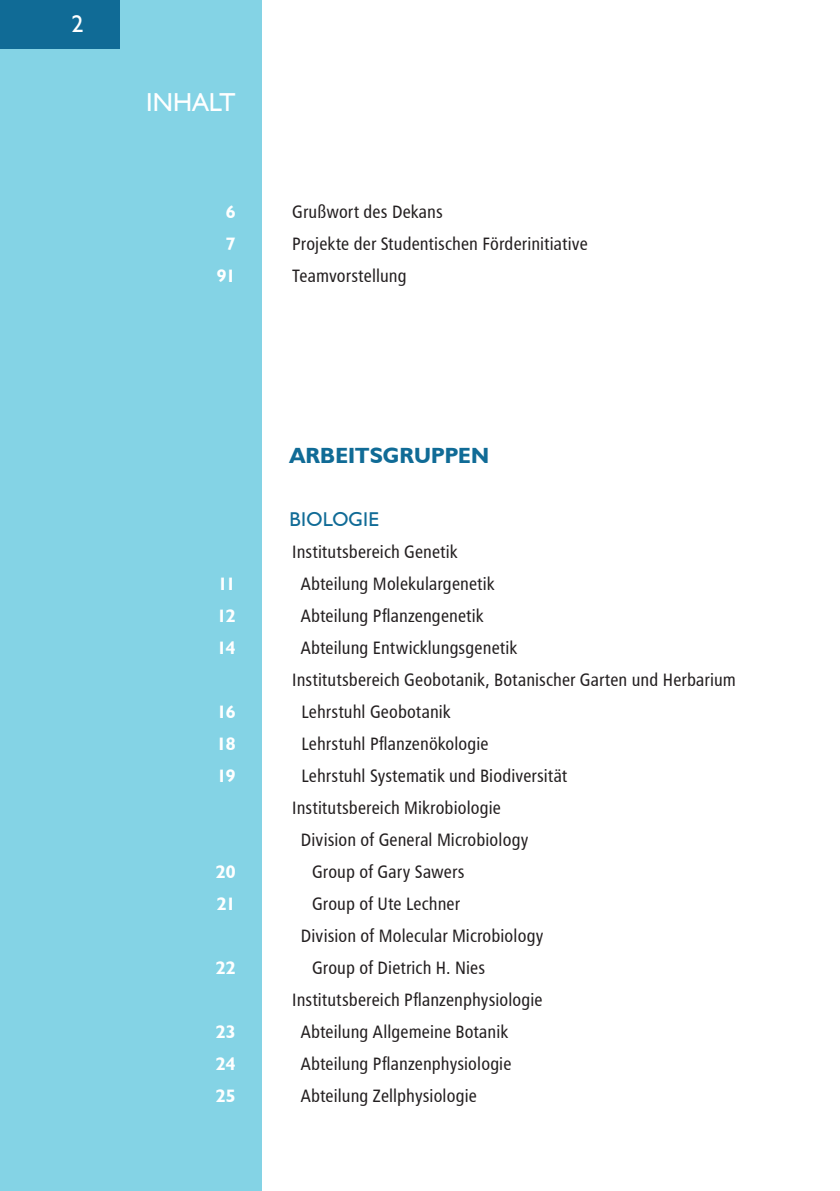
<style>
.page{position:relative;width:840px;height:1191px;background:#fff}
.page>*{position:absolute;margin:0;border:0;box-sizing:border-box;transform-origin:0 0}
.t1{font:26px "Humanist 521 BT";letter-spacing:.005em;color:#fff}
.t2{font:24px "Humanist 521 BT";color:#fff}
.t3{font:700 22px "Humanist 521 BT";letter-spacing:.01em;color:#106b96}
.t4{font:20px "Humanist 521 BT";letter-spacing:.01em;color:#106b96}
.t5{font:18px/32px "Humanist 777 BT Roman Condensed B";letter-spacing:.01em;color:#231f20}
.t6{font:700 18px/32px "Humanist 521 BT";letter-spacing:-.045em;color:#fff;text-align:justify}
</style>
<div class="page">
<div style="left:0;top:0;width:261px;height:1191px;background:#84d3e5"></div>
<div style="left:0;top:0;width:120px;height:48px;background:#106b96"></div>
<h2 class="t2" style="left:72px;top:9px;width:14px">2</h2>
<h1 class="t1" style="left:146px;top:86px;width:91px">INHALT</h1>
<p class="t6" style="left:217px;top:195px;width:20px;text-align:center">6<br>7<br>91</p>
<p class="t5" style="left:292px;top:195px;width:297px">Grußwort des Dekans<br>Projekte der Studentischen Förderinitiative<br>Teamvorstellung</p>
<p class="t6" style="left:217px;top:567px;width:20px">11<br>12<br>14</p>
<p class="t6" style="left:216px;top:695px;width:20px">16<br>18<br>19</p>
<p class="t6" style="left:215px;top:855px;width:21px">20<br>21</p>
<p class="t6" style="left:216px;top:951px;width:21px">22</p>
<p class="t6" style="left:215px;top:1015px;width:21px">23<br>24<br>25</p>
<p class="t3" style="left:289px;top:442px;width:201px">ARBEITSGRUPPEN</p>
<p class="t4" style="left:289px;top:507px;width:91px">BIOLOGIE</p>
<p class="t5" style="left:292px;top:535px;width:166px">Institutsbereich Genetik</p>
<p class="t5" style="left:300px;top:567px;width:195px">Abteilung Molekulargenetik</p>
<p class="t5" style="left:300px;top:599px;width:184px">Abteilung Pflanzengenetik</p>
<p class="t5" style="left:300px;top:631px;width:217px">Abteilung Entwicklungsgenetik</p>
<p class="t5" style="left:292px;top:663px;width:445px">Institutsbereich Geobotanik, Botanischer Garten und Herbarium</p>
<p class="t5" style="left:301px;top:695px;width:150px">Lehrstuhl Geobotanik</p>
<p class="t5" style="left:301px;top:727px;width:189px">Lehrstuhl Pflanzenökologie</p>
<p class="t5" style="left:301px;top:759px;width:267px">Lehrstuhl Systematik und Biodiversität</p>
<p class="t5" style="left:292px;top:791px;width:210px">Institutsbereich Mikrobiologie</p>
<p class="t5" style="left:300px;top:823px;width:229px">Division of General Microbiology</p>
<p class="t5" style="left:312px;top:855px;width:154px">Group of Gary Sawers</p>
<p class="t5" style="left:312px;top:887px;width:149px">Group of Ute Lechner</p>
<p class="t5" style="left:300px;top:919px;width:244px">Division of Molecular Microbiology</p>
<p class="t5" style="left:312px;top:951px;width:174px">Group of Dietrich H. Nies</p>
<p class="t5" style="left:292px;top:983px;width:252px">Institutsbereich Pflanzenphysiologie</p>
<p class="t5" style="left:300px;top:1015px;width:209px">Abteilung Allgemeine Botanik</p>
<p class="t5" style="left:300px;top:1047px;width:212px">Abteilung Pflanzenphysiologie</p>
<p class="t5" style="left:300px;top:1079px;width:177px">Abteilung Zellphysiologie</p>
</div>
